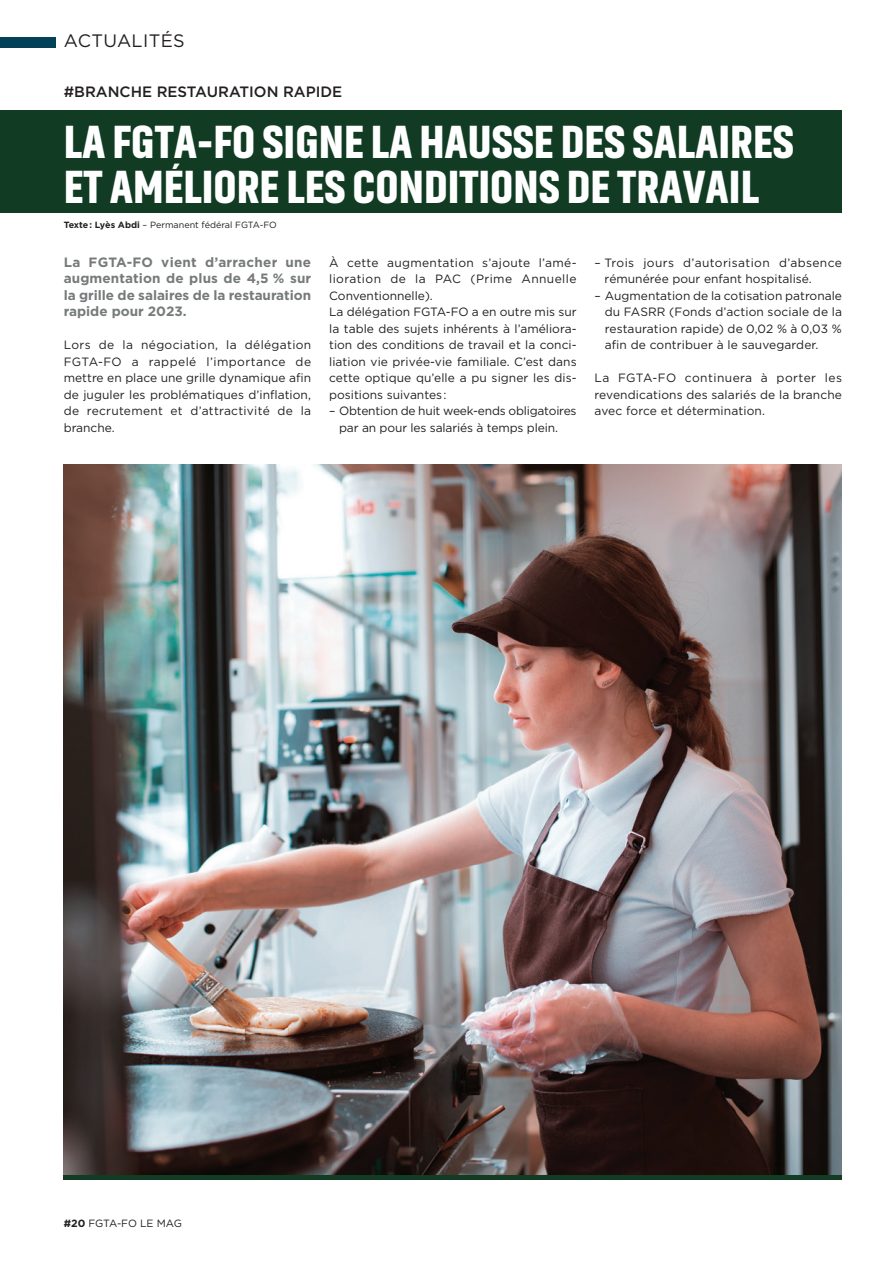
<style>
.page{position:relative;width:893px;height:1263px;background:#fff}
.page>*{position:absolute;margin:0;border:0;box-sizing:border-box;transform-origin:0 0}
.t1{font:900 46.5px/45px "Akhand";color:#fff}
.t2{font:18px "Gotham Pro";letter-spacing:.02em;color:#231f20}
.t3{font:500 15px "Gotham";color:#231f20}
.t4{font:700 13.5px/16.5px "Gotham";letter-spacing:-.005em;color:#767a7b;text-align:justify}
.t5{font:12px/16.5px "Gotham Pro";letter-spacing:.005em;color:#231f20;text-align:justify}
.t6{font:12px/16.5px "Gotham Pro";letter-spacing:-.015em;color:#231f20}
.t7{font:10.5px "Gotham Pro";letter-spacing:-.015em;color:#231f20}
.t8{font:9px "Gotham Pro";color:#231f20}
.s1{font-family:"Gotham";font-weight:700}
</style>
<div class="page">
<div style="left:0;top:37px;width:55px;height:11px;background:#034158"></div>
<hr style="left:892px;top:111px;width:1px;height:51px;background:#113c23">
<hr style="left:892px;top:787px;width:1px;height:106px;background:#113c23">
<div style="left:0;top:111px;width:842px;height:102px;background:#113c23"></div>
<img style="left:64px;top:465px;width:778px;height:711px">
<hr style="left:64px;top:1176px;width:778px;height:4px;background:#113c23">
<h2 class="t2" style="left:64px;top:31px;width:122px">ACTUALITÉS</h2>
<p class="t3" style="left:64px;top:82px;width:280px">#BRANCHE RESTAURATION RAPIDE</p>
<h1 class="t1" style="left:64px;top:120px;width:732px">LA FGTA-FO SIGNE LA HAUSSE DES SALAIRES<br>ET AMÉLIORE LES CONDITIONS DE TRAVAIL</h1>
<p class="t8" style="left:64px;top:220px;width:214px"><span class="s1">Texte: Lyès Abdi</span> – Permanent fédéral FGTA-FO</p>
<p class="t4" style="left:64px;top:253px;width:249px">La FGTA-FO vient d’arracher une augmentation de plus de 4,5 % sur la grille de salaires de la restauration rapide pour 2023.</p>
<p class="t5" style="left:64px;top:337px;width:249px">Lors de la négociation, la délégation FGTA-FO a rappelé l’importance de mettre en place une grille dynamique afin de juguler les problématiques d’inflation, de recrutement et d’attractivité de la branche.</p>
<p class="t5" style="left:329px;top:254px;width:249px;text-align:left">À cette augmentation s’ajoute l’amé&shy;lioration de la PAC (Prime Annuelle Conventionnelle).<br>La délégation FGTA-FO a en outre mis sur la table des sujets inhérents à l’améliora&shy;tion des conditions de travail et la conci&shy;liation vie privée-vie familiale. C’est dans cette optique qu’elle a pu signer les dis&shy;positions suivantes:</p>
<p class="t6" style="left:339px;top:403px;width:239px;text-indent:-10px">– Obtention de huit week-ends obligatoires par an pour les salariés à temps plein.</p>
<p class="t5" style="left:604px;top:254px;width:239px;text-indent:-10px">– Trois jours d’autorisation d’absence rémunérée pour enfant hospitalisé.</p>
<p class="t5" style="left:605px;top:287px;width:239px;text-indent:-10px">– Augmentation de la cotisation patronale du FASRR (Fonds d’action sociale de la restauration rapide) de 0,02 % à 0,03 % afin de contribuer à le sauvegarder.</p>
<p class="t5" style="left:595px;top:370px;width:249px">La FGTA-FO continuera à porter les revendications des salariés de la branche avec force et détermination.</p>
<p class="t7" style="left:64px;top:1217px;width:120px"><span class="s1">#20</span> FGTA-FO LE MAG</p>
</div>
